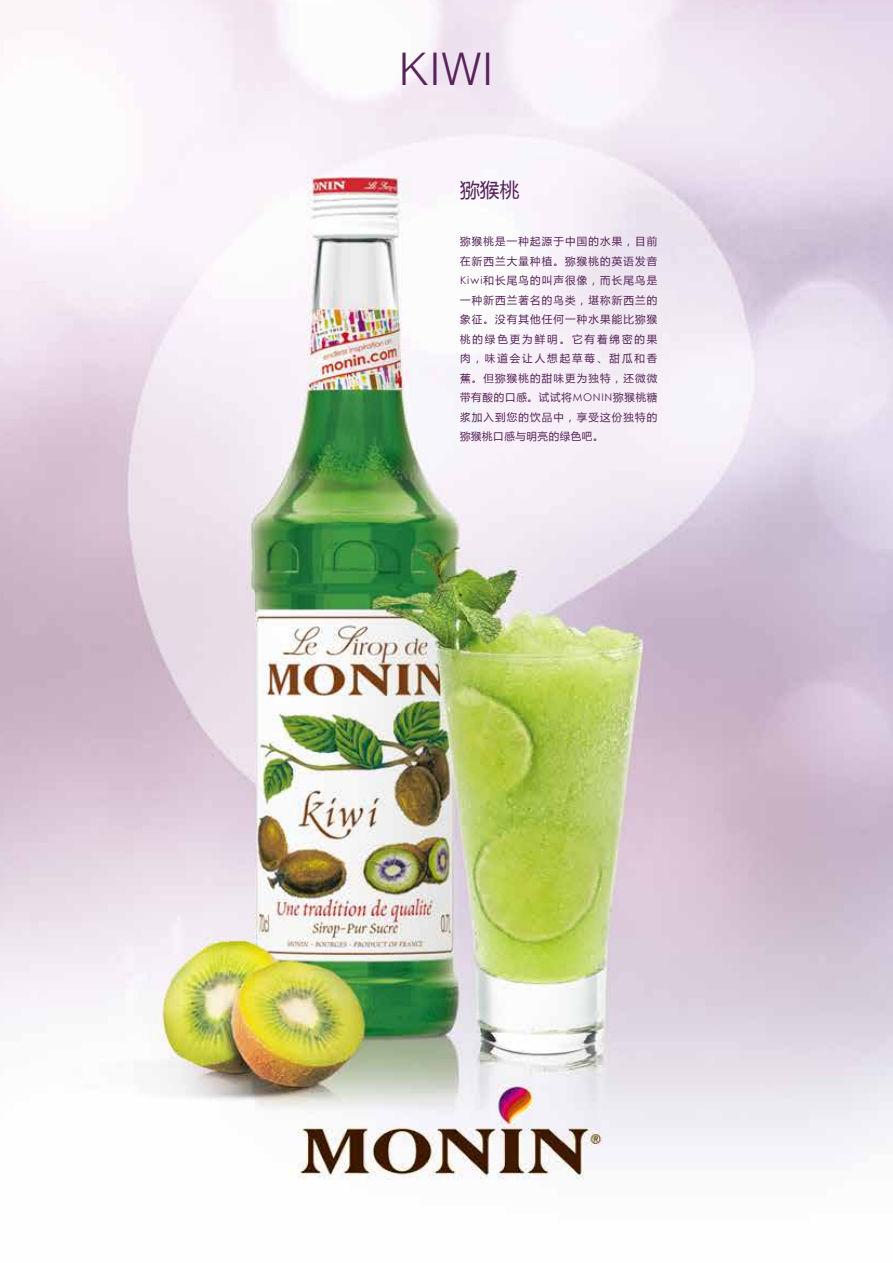
<style>
.page{position:relative;width:893px;height:1263px;background:#fff}
.page>*{position:absolute;margin:0;border:0;box-sizing:border-box;transform-origin:0 0}
.t1{font:300 45px "Helvetica";color:#572359}
.t2{font:19.8px "Microsoft Ya Hei";color:#572359}
.t3{font:10.5px/19.5px "Microsoft Ya Hei";letter-spacing:.075em;color:#572359;text-align:justify}
.s1{font-family:"Century Gothic"}
</style>
<div class="page">
<img style="left:0;top:0;width:893px;height:1180px">
<h1 class="t1" style="left:399px;top:30px;width:97px">KIWI</h1>
<h2 class="t2" style="left:460px;top:176px;width:61px">猕猴桃</h2>
<p class="t3" style="left:460px;top:232px;width:199px">猕猴桃是一种起源于中国的水果，目前在新西兰大量种植。猕猴桃的英语发音<span class="s1">Kiwi</span>和长尾鸟的叫声很像，而长尾鸟是一种新西兰著名的鸟类，堪称新西兰的象征。没有其他任何一种水果能比猕猴桃的绿色更为鲜明。它有着绵密的果肉，味道会让人想起草莓、甜瓜和香蕉。但猕猴桃的甜味更为独特，还微微带有酸的口感。试试将<span class="s1">MONIN</span>猕猴桃糖浆加入到您的饮品中，享受这份独特的猕猴桃口感与明亮的绿色吧。</p>
</div>
